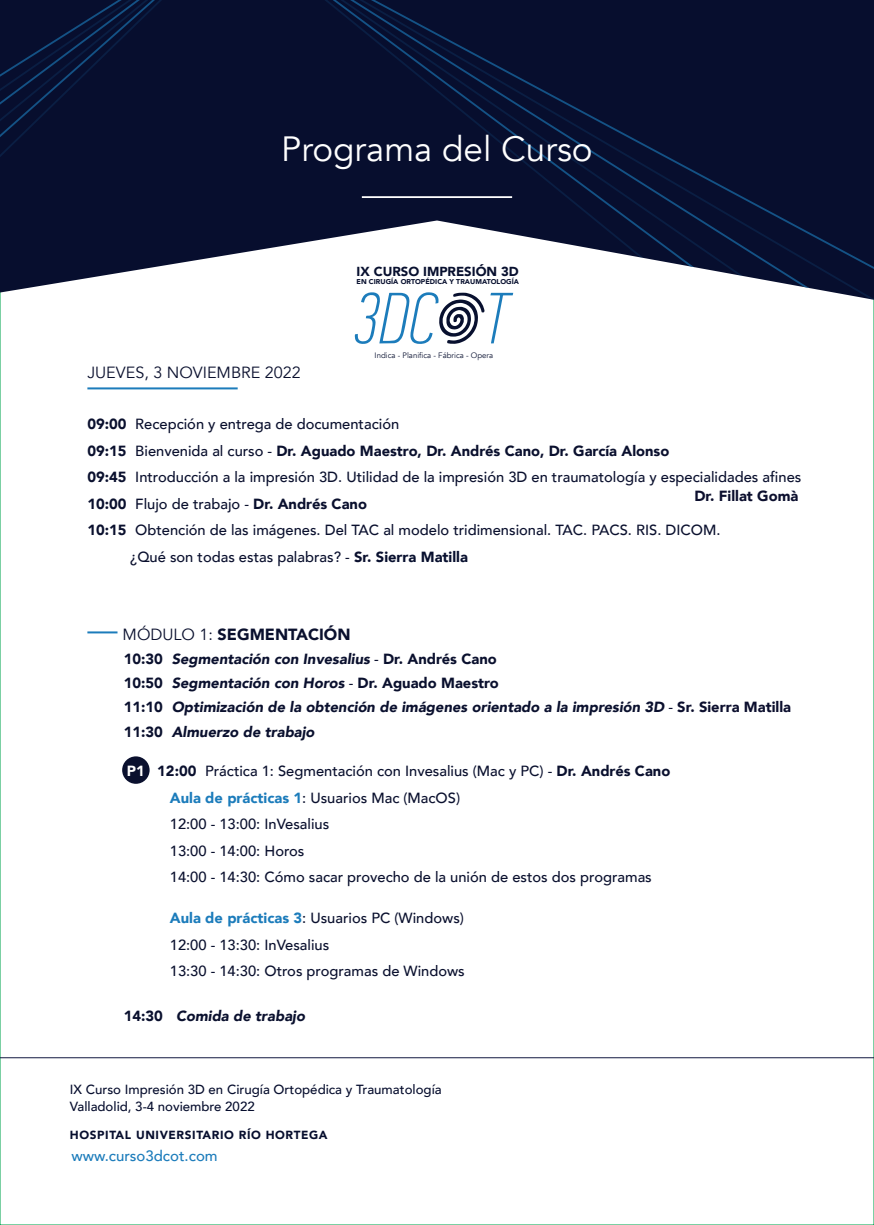
<style>
.page{position:relative;width:874px;height:1225px;background:#fff}
.page>*{position:absolute;margin:0;border:0;box-sizing:border-box;transform-origin:0 0}
.t1{font:35px "Avenir";color:#fff}
.t2{font:16.2px "Avenir";color:#0a102e}
.t3{font:900 16.2px "Avenir";color:#0a102e}
.t4{font:500 15px "Avenir";color:#1c7cbb}
.t5{font:500 14.6px/26.4px "Avenir";color:#0a102e}
.t6{font:italic 900 14.6px/23.6px "Avenir";color:#0a102e}
.t7{font:900 14.6px "Avenir";color:#0a102e}
.t8{font:900 14.6px "Avenir";color:#0c0f2e}
.t9{font:500 13.2px/17.6px "Avenir";color:#070e2e}
.t10{font:900 13px "Avenir";color:#08102f}
.t11{font:900 11.8px "Avenir";letter-spacing:.055em;color:#070e2e}
.t12{font:7.8px "Avenir";color:#08102f}
.t13{font:900 7px "Avenir";letter-spacing:.005em;color:#08102f}
.s1{font-weight:900}
.s2{font-weight:500}
.s3{font-weight:900;color:#08102f}
.s4{font-weight:400}
.s5{font-style:normal}
.s6{font-weight:500;font-style:normal}
.s7{font-style:normal;color:#0c0f2e}
.s8{font-weight:900;color:#fff}
.s9{font-weight:900;color:#1c7cbb}
</style>
<div class="page">
<svg style="left:0;top:0;width:873px;height:300px;background:#282f4b"></svg>
<hr style="left:361px;top:196px;width:151px;height:2px;background:#fff">
<hr style="left:87px;top:387px;width:150px;height:2px;background:#1c7cbb">
<hr style="left:87px;top:631px;width:30px;height:2px;background:#1c7cbb">
<div style="left:122px;top:756px;width:27px;height:28px;background:#0a102e;border-radius:50%"></div>
<svg style="left:490px;top:293px;width:23px;height:50px"></svg>
<svg style="left:354px;top:292px;width:130px;height:52px"></svg>
<hr style="left:0;top:1057px;width:873px;height:1px;background:#121941">
<h1 class="t1" style="left:281px;top:128px;width:313px">Programa del Curso</h1>
<p class="t10" style="left:356px;top:260px;width:164px">IX CURSO IMPRESIÓN 3D</p>
<p class="t13" style="left:356px;top:276px;width:164px">EN CIRUGÍA ORTOPÉDICA Y TRAUMATOLOGÍA</p>
<p class="t2" style="left:87px;top:363px;width:215px">JUEVES, 3 NOVIEMBRE 2022</p>
<p class="t12" style="left:374px;top:351px;width:120px">Indica - Planifica - Fábrica - Opera</p>
<p class="t5" style="left:87px;top:410px;width:313px"><span class="s1">09:00</span> Recepción y entrega de documentación</p>
<p class="t7" style="left:87px;top:438px;width:583px">09:15 <span class="s2">Bienvenida al curso -</span> Dr. Aguado Maestro, Dr. Andrés Cano, Dr. García Alonso</p>
<p class="t5" style="left:87px;top:463px;width:715px"><span class="s1">09:45</span> Introducción a la impresión 3D. Utilidad de la impresión 3D en traumatología y especialidades afines</p>
<p class="t7" style="left:87px;top:491px;width:281px">10:00 <span class="s2">Flujo de trabajo -</span> Dr. Andrés Cano</p>
<p class="t5" style="left:87px;top:516px;width:634px"><span class="s1">10:15</span> Obtención de las imágenes. Del TAC al modelo tridimensional. TAC. PACS. RIS. DICOM.</p>
<p class="t5" style="left:130px;top:542px;width:339px">¿Qué son todas estas palabras? - <span class="s1">Sr.</span> <span class="s3">Sierra Matilla</span></p>
<p class="t8" style="left:694px;top:483px;width:105px">Dr. Fillat Gomà</p>
<p class="t3" style="left:122px;top:620px;width:229px"><span class="s4">MÓDULO 1:</span> SEGMENTACIÓN</p>
<p class="t6" style="left:124px;top:647px;width:376px"><span class="s5">10:30</span> Segmentación con Invesalius <span class="s6">-</span> <span class="s5">Dr. Andrés Cano<br>10:50</span> Segmentación con Horos <span class="s6">-</span> <span class="s5">Dr. Aguado Maestro</span></p>
<p class="t6" style="left:124px;top:695px;width:668px"><span class="s5">11:10</span> Optimización de la obtención de imágenes orientado a la impresión 3D <span class="s6">-</span> <span class="s7">Sr. Sierra Matilla</span></p>
<p class="t6" style="left:124px;top:720px;width:192px"><span class="s5">11:30</span> Almuerzo de trabajo</p>
<p class="t5" style="left:127px;top:756px;width:544px"><span class="s8">P1</span> <span class="s1">12:00</span> Práctica 1: Segmentación con Invesalius (Mac y PC) - <span class="s1">Dr. Andrés Cano</span></p>
<p class="t5" style="left:170px;top:783px;width:483px"><span class="s9">Aula de prácticas 1</span>: Usuarios Mac (MacOS)<br>12:00 - 13:00: InVesalius<br>13:00 - 14:00: Horos<br>14:00 - 14:30: Cómo sacar provecho de la unión de estos dos programas</p>
<p class="t5" style="left:170px;top:904px;width:296px"><span class="s9">Aula de prácticas 3</span>: Usuarios PC (Windows)<br>12:00 - 13:30: InVesalius<br>13:30 - 14:30: Otros programas de Windows</p>
<p class="t6" style="left:124px;top:1004px;width:183px"><span class="s5">14:30</span> Comida de trabajo</p>
<p class="t9" style="left:70px;top:1079px;width:373px">IX Curso Impresión 3D en Cirugía Ortopédica y Traumatología<br>Valladolid, 3-4 noviembre 2022</p>
<p class="t4" style="left:71px;top:1143px;width:148px">www.curso3dcot.com</p>
<p class="t11" style="left:70px;top:1124px;width:259px">HOSPITAL UNIVERSITARIO RÍO HORTEGA</p>
</div>
